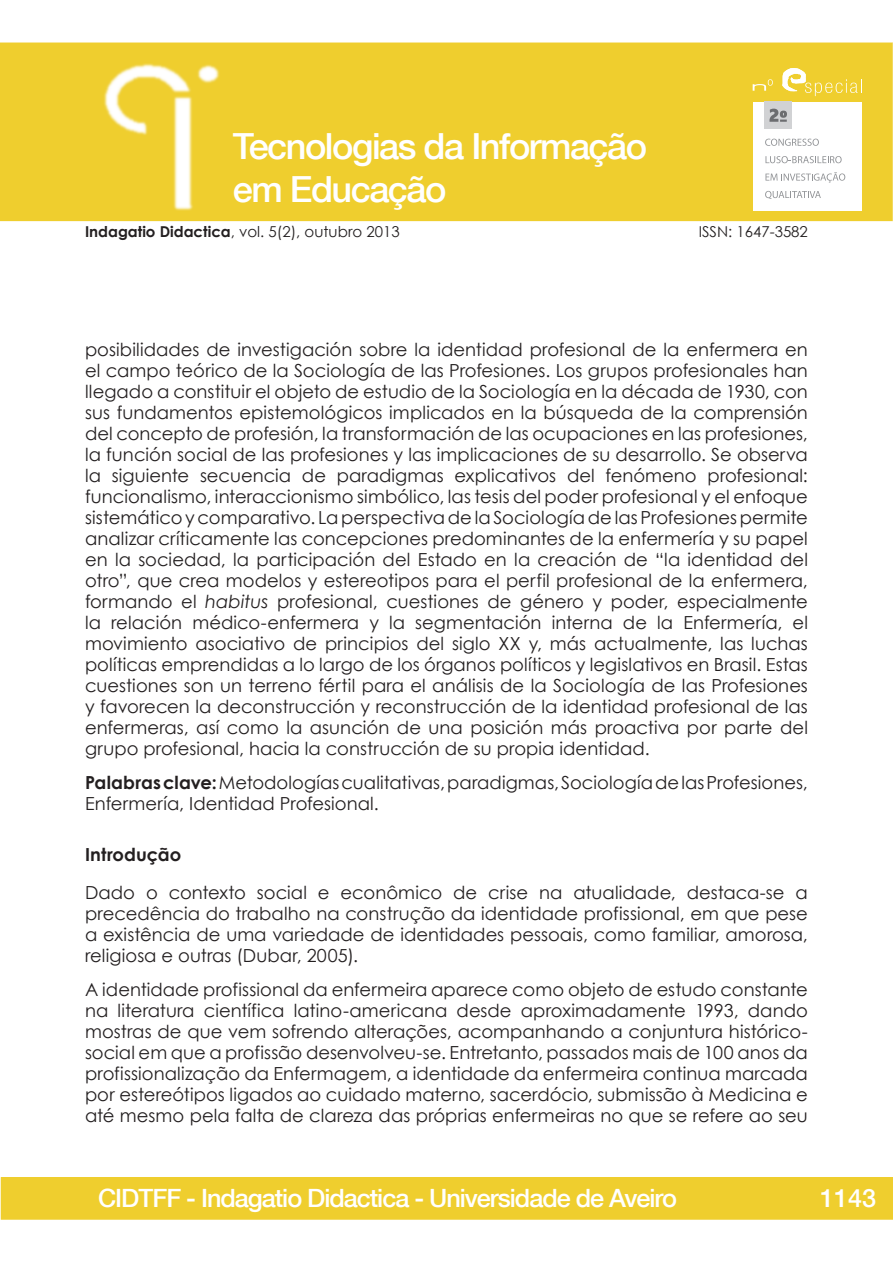
<style>
.page{position:relative;width:893px;height:1263px;background:#fff}
.page>*{position:absolute;margin:0;border:0;box-sizing:border-box;transform-origin:0 0}
.t1{font:500 36px/43.2px "Helvetica Neue LT Com";letter-spacing:-.04em;color:#fff}
.t2{font:500 25.2px "Helvetica Neue LT Com";letter-spacing:-.04em;color:#fff}
.paragrafos{font:18px/21px "Century Gothic";letter-spacing:.005em;color:#231f20;text-align:justify}
.Titulos{font:700 18px "Century Gothic";letter-spacing:.005em;color:#231f20}
.t3{font:15px "Century Gothic";color:#231f20}
.s1{font-weight:700}
.s2{font-style:italic}
</style>
<div class="page">
<div style="left:0;top:43px;width:892px;height:178px;background:#efce2e"></div>
<svg style="left:892px;top:43px;width:1px;height:178px"></svg>
<img style="left:104px;top:64px;width:116px;height:147px">
<div style="left:2px;top:1178px;width:891px;height:41px;background:#efce2e"></div>
<div style="left:1px;top:1177px;width:892px;height:43px;border:2px solid #efce2e"></div>
<svg style="left:782px;top:68px;width:80px;height:28px"></svg>
<svg style="left:753px;top:79px;width:20px;height:12px"></svg>
<div style="left:753px;top:102px;width:108px;height:109px;background:#fff"></div>
<svg style="left:765px;top:139px;width:54px;height:7px"></svg>
<svg style="left:765px;top:156px;width:77px;height:7px"></svg>
<svg style="left:765px;top:172px;width:80px;height:11px"></svg>
<svg style="left:765px;top:191px;width:56px;height:8px"></svg>
<div style="left:765px;top:102px;width:27px;height:27px;background:#d1d2d4"></div>
<svg style="left:769px;top:109px;width:18px;height:13px"></svg>
<h1 class="t1" style="left:233px;top:124px;width:416px">Tecnologias da Informação em Educação</h1>
<p class="t3" style="left:85px;top:221px;width:316px"><span class="s1">Indagatio Didactica</span>, vol. 5(2), outubro 2013</p>
<p class="t3" style="left:699px;top:221px;width:111px">ISSN: 1647-3582</p>
<p class="paragrafos" style="left:85px;top:338px;width:724px">posibilidades de investigación sobre la identidad profesional de la enfermera en el campo teórico de la Sociología de las Profesiones. Los grupos profesionales han llegado a constituir el objeto de estudio de la Sociología en la década de 1930, con sus fundamentos epistemológicos implicados en la búsqueda de la comprensión del concepto de profesión, la transformación de las ocupaciones en las profesiones, la función social de las profesiones y las implicaciones de su desarrollo. Se observa la siguiente secuencia de paradigmas explicativos del fenómeno profesional: funcionalismo, interaccionismo simbólico, las tesis del poder profesional y el enfoque sistemático y comparativo. La perspectiva de la Sociología de las Profesiones permite analizar críticamente las concepciones predominantes de la enfermería y su papel en la sociedad, la participación del Estado en la creación de “la identidad del otro”, que crea modelos y estereotipos para el perfil profesional de la enfermera, formando el <span class="s2">habitus</span> profesional, cuestiones de género y poder, especialmente la relación médico-enfermera y la segmentación interna de la Enfermería, el movimiento asociativo de principios del siglo XX y, más actualmente, las luchas políticas emprendidas a lo largo de los órganos políticos y legislativos en Brasil. Estas cuestiones son un terreno fértil para el análisis de la Sociología de las Profesiones y favorecen la deconstrucción y reconstrucción de la identidad profesional de las enfermeras, así como la asunción de una posición más proactiva por parte del grupo profesional, hacia la construcción de su propia identidad.</p>
<p class="paragrafos" style="left:85px;top:771px;width:724px"><span class="s1">Palabras clave:</span> Metodologías cualitativas, paradigmas, Sociología de las Profesiones,<br>Enfermería, Identidad Profesional.</p>
<p class="Titulos" style="left:85px;top:841px;width:98px">Introdução</p>
<p class="paragrafos" style="left:85px;top:882px;width:724px">Dado o contexto social e econômico de crise na atualidade, destaca-se a precedência do trabalho na construção da identidade profissional, em que pese a existência de uma variedade de identidades pessoais, como familiar, amorosa, religiosa e outras (Dubar, 2005).</p>
<p class="paragrafos" style="left:85px;top:978px;width:724px">A identidade profissional da enfermeira aparece como objeto de estudo constante na literatura científica latino-americana desde aproximadamente 1993, dando mostras de que vem sofrendo alterações, acompanhando a conjuntura histórico&shy;social em que a profissão desenvolveu-se. Entretanto, passados mais de 100 anos da profissionalização da Enfermagem, a identidade da enfermeira continua marcada por estereótipos ligados ao cuidado materno, sacerdócio, submissão à Medicina e até mesmo pela falta de clareza das próprias enfermeiras no que se refere ao seu</p>
<h2 class="t2" style="left:98px;top:1183px;width:580px">CIDTFF - Indagatio Didactica - Universidade de Aveiro</h2>
<h2 class="t2" style="left:820px;top:1183px;width:58px">1143</h2>
</div>
